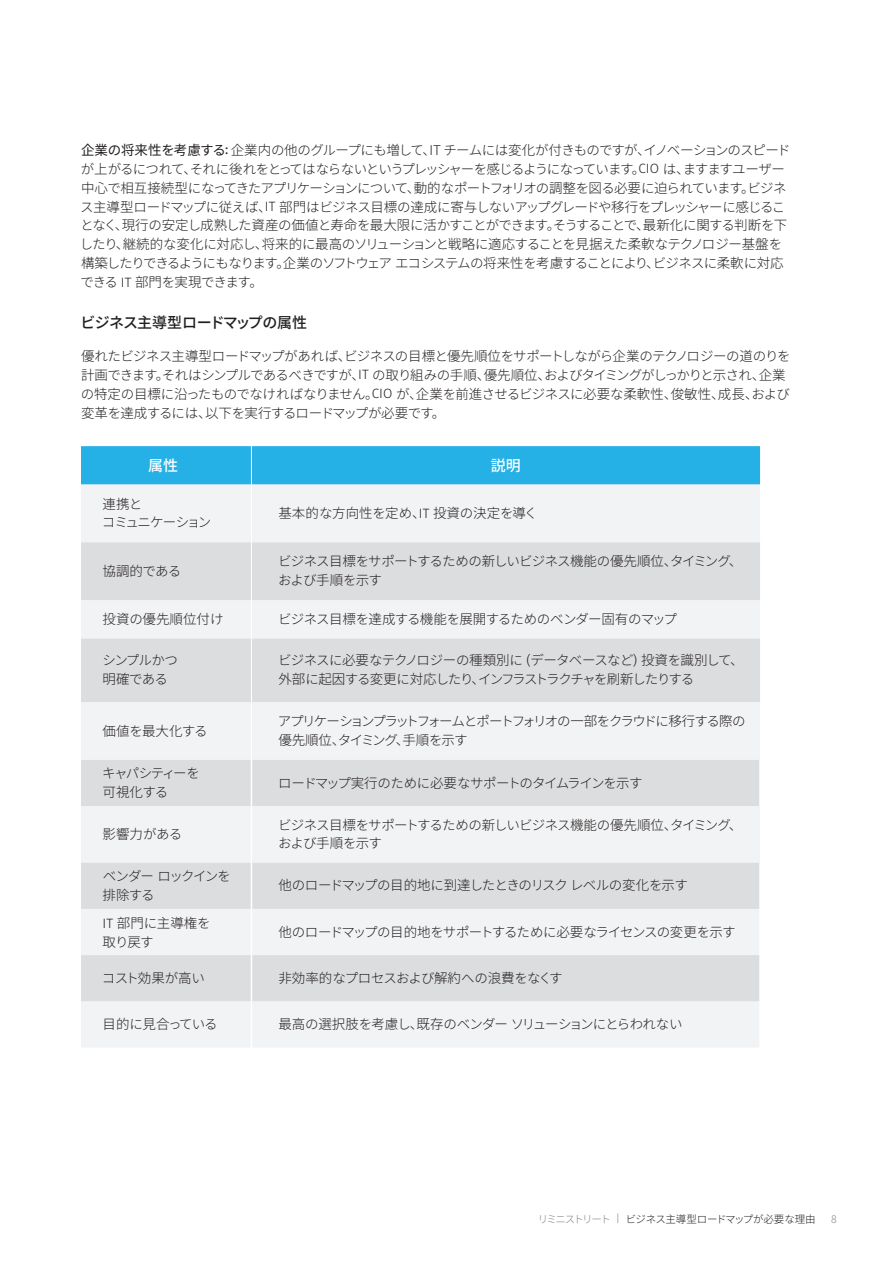
<style>
.page{position:relative;width:893px;height:1263px;background:#fff}
.page>*{position:absolute;margin:0;border:0;box-sizing:border-box;transform-origin:0 0}
.Body_Title{font:500 15px "Source Han Sans JP";letter-spacing:-.045em;color:#231f20}
.Chart_Body_Copy{font:500 15px "Source Han Sans JP";color:#fff}
.Body_copy{font:300 13.5px/18.9px "Source Han Sans JP";letter-spacing:-.055em;color:#231f20}
.Chart_Body_Copy-2{font:300 13.5px/18.9px "Source Han Sans JP";letter-spacing:-.055em;color:#231f20}
.Chart_Body_Copy-3{font:300 13.5px/18.9px "Source Han Sans JP";letter-spacing:-.1em;color:#231f20}
.Chart_Body_Copy-4{font:300 13.5px "Source Han Sans JP";letter-spacing:-.02em;color:#231f20}
.Chart_Body_Copy-5{font:300 13.5px "Source Han Sans JP";letter-spacing:-.005em;color:#231f20}
.Chart_Body_Copy-6{font:300 13.5px/18.9px "Source Han Sans JP";letter-spacing:-.01em;color:#231f20}
.Chart_Body_Copy-7{font:300 13.5px/18.9px "Source Han Sans JP";letter-spacing:-.075em;color:#231f20}
.Chart_Body_Copy-8{font:300 13.5px/18.9px "Source Han Sans JP";letter-spacing:-.09em;color:#231f20}
.Chart_Body_Copy-9{font:300 13.5px "Source Han Sans JP";color:#231f20}
.Page_Numbers{font:300 10.5px "Source Han Sans JP";letter-spacing:-.055em;color:#231f20}
.t1{font:300 10.5px "Source Han Sans JP";color:#808285}
.s1{font-weight:400}
.s2{font-family:"Fira Sans";font-weight:400}
.s3{font-family:"Fira Sans"}
.s4{color:#808285}
.s5{font-family:"Fira Sans";color:#808285}
</style>
<div class="page">
<div style="left:81px;top:446px;width:679px;height:39px;background:#26b1e6"></div>
<div style="left:81px;top:485px;width:679px;height:562px;background:#f2f3f4"></div>
<svg style="left:81px;top:542px;width:679px;height:459px;fill:#dcdddf"></svg>
<hr style="left:251px;top:446px;width:1px;height:39px;background:#fff">
<hr style="left:251px;top:485px;width:1px;height:57px;background:#fff">
<hr style="left:251px;top:542px;width:1px;height:58px;background:#fff">
<hr style="left:251px;top:600px;width:1px;height:38px;background:#fff">
<hr style="left:251px;top:638px;width:1px;height:64px;background:#fff">
<hr style="left:251px;top:702px;width:1px;height:58px;background:#fff">
<hr style="left:251px;top:955px;width:1px;height:46px;background:#fff">
<hr style="left:759px;top:955px;width:2px;height:46px;background:#fff">
<hr style="left:251px;top:760px;width:1px;height:46px;background:#fff">
<hr style="left:759px;top:760px;width:2px;height:46px;background:#fff">
<hr style="left:251px;top:806px;width:1px;height:57px;background:#fff">
<hr style="left:251px;top:863px;width:1px;height:46px;background:#fff">
<hr style="left:759px;top:863px;width:2px;height:46px;background:#fff">
<hr style="left:251px;top:909px;width:1px;height:46px;background:#fff">
<hr style="left:251px;top:1001px;width:1px;height:46px;background:#fff">
<hr style="left:759px;top:909px;width:2px;height:46px;background:#fff">
<hr style="left:759px;top:1001px;width:2px;height:46px;background:#fff">
<p class="Body_copy" style="left:80px;top:141px;width:712px"><span class="s1">企業の将来性を考慮する</span><span class="s2">:</span> 企業内の他のグループにも増して、IT チームには変化が付きものですが、イノベーションのスピードが上がるにつれて、それに後れをとってはならないというプレッシャーを感じるようになっています。<span class="s3">CIO</span> は、ますますユーザー中心で相互接続型になってきたアプリケーションについて、動的なポートフォリオの調整を図る必要に迫られています。ビジネス主導型ロードマップに従えば、<span class="s3">IT</span> 部門はビジネス目標の達成に寄与しないアップグレードや移行をプレッシャーに感じることなく、現行の安定し成熟した資産の価値と寿命を最大限に活かすことができます。そうすることで、最新化に関する判断を下したり、継続的な変化に対応し、将来的に最高のソリューションと戦略に適応することを見据えた柔軟なテクノロジー基盤を構築したりできるようにもなります。企業のソフトウェアエコシステムの将来性を考慮することにより、ビジネスに柔軟に対応できる <span class="s3">IT</span> 部門を実現できます。</p>
<p class="Body_Title" style="left:81px;top:314px;width:228px">ビジネス主導型ロードマップの属性</p>
<p class="Body_copy" style="left:81px;top:347px;width:711px">優れたビジネス主導型ロードマップがあれば、ビジネスの目標と優先順位をサポートしながら企業のテクノロジーの道のりを計画できます。それはシンプルであるべきですが、<span class="s3">IT</span> の取り組みの手順、優先順位、およびタイミングがしっかりと示され、企業の特定の目標に沿ったものでなければなりません。<span class="s3">CIO</span> が、企業を前進させるビジネスに必要な柔軟性、俊敏性、成長、および変革を達成するには、以下を実行するロードマップが必要です。</p>
<p class="Chart_Body_Copy" style="left:148px;top:457px;width:31px">属性</p>
<p class="Chart_Body_Copy" style="left:491px;top:457px;width:31px">説明</p>
<p class="Chart_Body_Copy-2" style="left:102px;top:494px;width:111px">連携と<br>コミュニケーション</p>
<p class="Chart_Body_Copy-5" style="left:278px;top:505px;width:261px">基本的な方向性を定め、<span class="s3">IT</span> 投資の決定を導く</p>
<p class="Chart_Body_Copy-2" style="left:103px;top:562px;width:80px">協調的である</p>
<p class="Chart_Body_Copy-2" style="left:278px;top:552px;width:466px">ビジネス目標をサポートするための新しいビジネス機能の優先順位、タイミング、および手順を示す</p>
<p class="Chart_Body_Copy-9" style="left:103px;top:611px;width:122px">投資の優先順位付け</p>
<p class="Chart_Body_Copy-2" style="left:278px;top:610px;width:400px">ビジネス目標を達成する機能を展開するためのベンダー固有のマップ</p>
<p class="Chart_Body_Copy-2" style="left:102px;top:651px;width:77px">シンプルかつ明確である</p>
<p class="Chart_Body_Copy-2" style="left:278px;top:651px;width:467px">ビジネスに必要なテクノロジーの種類別に <span class="s3">(</span>データベースなど<span class="s3">)</span> 投資を識別して、外部に起因する変更に対応したり、インフラストラクチャを刷新したりする</p>
<p class="Chart_Body_Copy-6" style="left:103px;top:721px;width:107px">価値を最大化する</p>
<p class="Chart_Body_Copy-3" style="left:278px;top:712px;width:469px">アプリケーションプラットフォームとポートフォリオの一部をクラウドに移行する際の優先順位、タイミング、手順を示す</p>
<p class="Chart_Body_Copy-8" style="left:102px;top:764px;width:99px">キャパシティーを可視化する</p>
<p class="Chart_Body_Copy-2" style="left:278px;top:773px;width:366px">ロードマップ実行のために必要なサポートのタイムラインを示す</p>
<p class="Chart_Body_Copy-2" style="left:103px;top:825px;width:81px">影響力がある</p>
<p class="Chart_Body_Copy-2" style="left:278px;top:815px;width:466px">ビジネス目標をサポートするための新しいビジネス機能の優先順位、タイミング、および手順を示す</p>
<p class="Chart_Body_Copy-7" style="left:103px;top:867px;width:130px">ベンダーロックインを排除する</p>
<p class="Chart_Body_Copy-2" style="left:278px;top:876px;width:411px">他のロードマップの目的地に到達したときのリスクレベルの変化を示す</p>
<p class="Chart_Body_Copy-6" style="left:103px;top:914px;width:110px"><span class="s3">IT</span> 部門に主導権を取り戻す</p>
<p class="Chart_Body_Copy-2" style="left:278px;top:922px;width:459px">他のロードマップの目的地をサポートするために必要なライセンスの変更を示す</p>
<p class="Chart_Body_Copy-4" style="left:102px;top:970px;width:105px">コスト効果が高い</p>
<p class="Chart_Body_Copy-4" style="left:278px;top:970px;width:286px">非効率的なプロセスおよび解約への浪費をなくす</p>
<p class="Chart_Body_Copy-2" style="left:103px;top:1015px;width:117px">目的に見合っている</p>
<p class="Chart_Body_Copy-2" style="left:278px;top:1015px;width:405px">最高の選択肢を考慮し、既存のベンダーソリューションにとらわれない</p>
<p class="Page_Numbers" style="left:538px;top:1213px;width:279px"><span class="s4">リミニストリート</span> <span class="s5">|</span> ビジネス主導型ロードマップが必要な理由</p>
<p class="t1" style="left:831px;top:1213px;width:7px">8</p>
</div>
